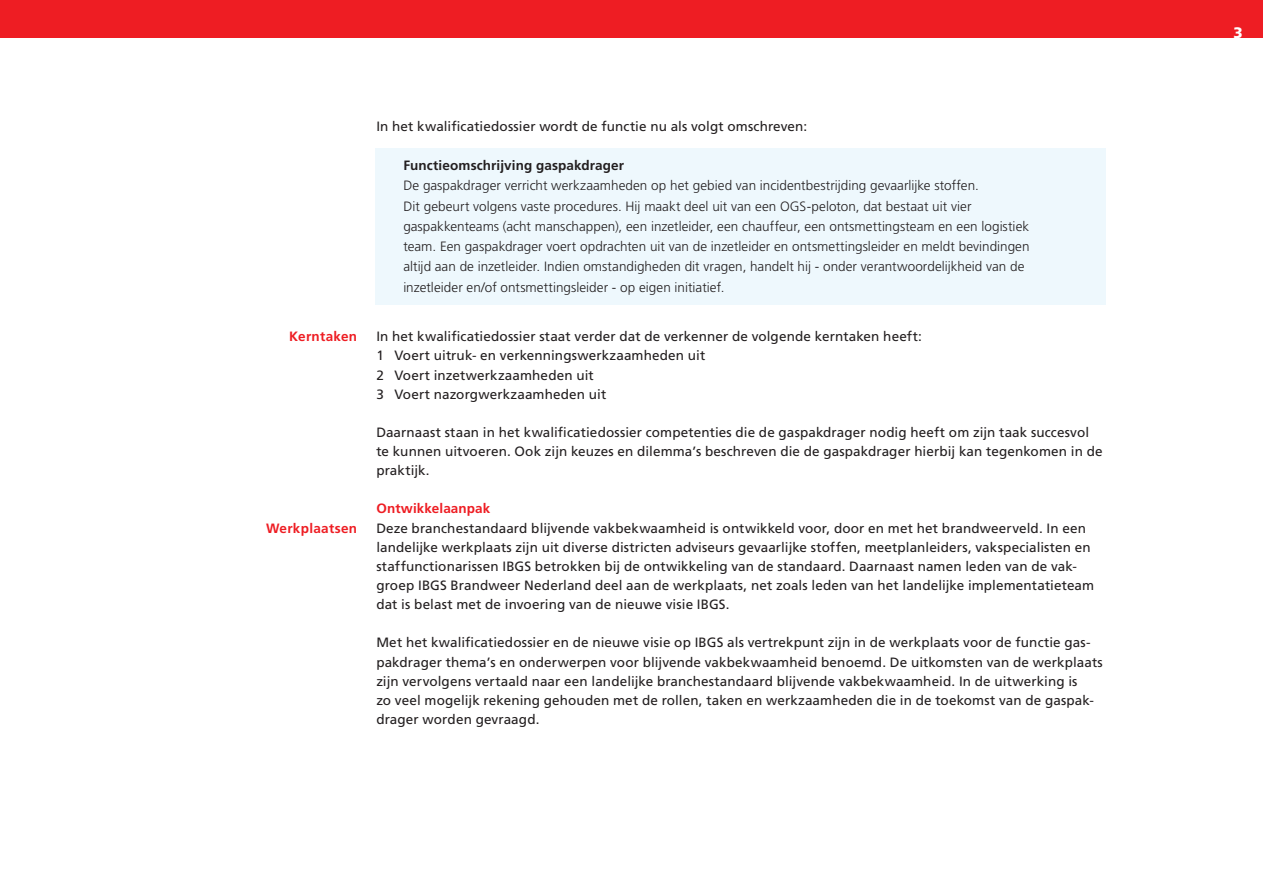
<style>
.page{position:relative;width:1263px;height:893px;background:#fff}
.page>*{position:absolute;margin:0;border:0;box-sizing:border-box;transform-origin:0 0}
.t1{font:900 15.15px "Frutiger LT Std";color:#fff}
.t2{font:13.5px/19.2px "Frutiger LT Std";letter-spacing:.01em;color:#231f20}
.t3{font:300 13.5px/20.2px "Frutiger LT Std";letter-spacing:.005em;color:#231f20}
.t4{font:700 13.5px "Frutiger LT Std";letter-spacing:.02em;color:#ee1d23}
.t5{font:700 13.5px "Frutiger LT Std";letter-spacing:.01em;color:#231f20}
</style>
<div class="page">
<div style="left:375px;top:148px;width:731px;height:156px;background:#eef8fd"></div>
<div style="left:0;top:0;width:1263px;height:38px;background:#ee1d23"></div>
<p class="t4" style="left:289px;top:329px;width:70px">Kerntaken</p>
<p class="t4" style="left:266px;top:520px;width:93px">Werkplaatsen</p>
<p class="t2" style="left:376px;top:117px;width:432px">In het kwalificatiedossier wordt de functie nu als volgt omschreven:</p>
<p class="t5" style="left:403px;top:158px;width:222px">Functieomschrijving gaspakdrager</p>
<p class="t3" style="left:403px;top:176px;width:628px">De gaspakdrager verricht werkzaamheden op het gebied van incidentbestrijding gevaarlijke stoffen.<br>Dit gebeurt volgens vaste procedures. Hij maakt deel uit van een OGS-peloton, dat bestaat uit vier gaspakkenteams (acht manschappen), een inzetleider, een chauffeur, een ontsmettingsteam en een logistiek team. Een gaspakdrager voert opdrachten uit van de inzetleider en ontsmettingsleider en meldt bevindingen altijd aan de inzetleider. Indien omstandigheden dit vragen, handelt hij - onder verantwoordelijkheid van de inzetleider en/of ontsmettingsleider - op eigen initiatief.</p>
<p class="t2" style="left:376px;top:327px;width:547px">In het kwalificatiedossier staat verder dat de verkenner de volgende kerntaken heeft:<br>1 Voert uitruk- en verkenningswerkzaamheden uit<br>2 Voert inzetwerkzaamheden uit<br>3 Voert nazorgwerkzaamheden uit</p>
<p class="t2" style="left:376px;top:423px;width:728px">Daarnaast staan in het kwalificatiedossier competenties die de gaspakdrager nodig heeft om zijn taak succesvol te kunnen uitvoeren. Ook zijn keuzes en dilemma’s beschreven die de gaspakdrager hierbij kan tegenkomen in de praktijk.</p>
<p class="t4" style="left:376px;top:501px;width:116px">Ontwikkelaanpak</p>
<p class="t2" style="left:376px;top:518px;width:719px">Deze branchestandaard blijvende vakbekwaamheid is ontwikkeld voor, door en met het brandweerveld. In een landelijke werkplaats zijn uit diverse districten adviseurs gevaarlijke stoffen, meetplanleiders, vakspecialisten en staffunctionarissen IBGS betrokken bij de ontwikkeling van de standaard. Daarnaast namen leden van de vak&shy;groep IBGS Brandweer Nederland deel aan de werkplaats, net zoals leden van het landelijke implementatieteam dat is belast met de invoering van de nieuwe visie IBGS.</p>
<p class="t2" style="left:376px;top:633px;width:728px">Met het kwalificatiedossier en de nieuwe visie op IBGS als vertrekpunt zijn in de werkplaats voor de functie gas&shy;pakdrager thema’s en onderwerpen voor blijvende vakbekwaamheid benoemd. De uitkomsten van de werkplaats zijn vervolgens vertaald naar een landelijke branchestandaard blijvende vakbekwaamheid. In de uitwerking is<br>zo veel mogelijk rekening gehouden met de rollen, taken en werkzaamheden die in de toekomst van de gaspak&shy;drager worden gevraagd.</p>
<p class="t1" style="left:1233px;top:24px;width:11px">3</p>
</div>
